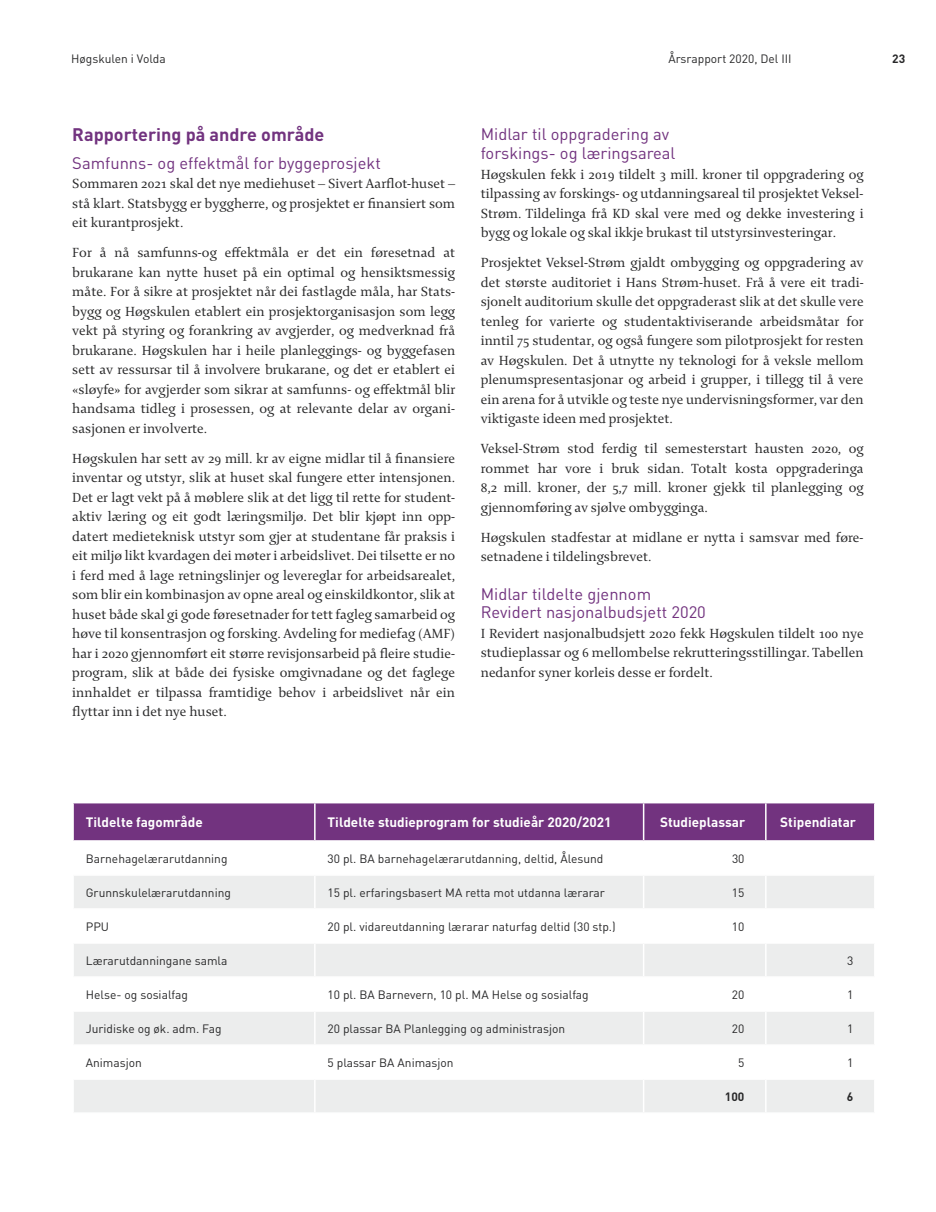
<style>
.page{position:relative;width:936px;height:1212px;background:#fff}
.page>*{position:absolute;margin:0;border:0;box-sizing:border-box;transform-origin:0 0}
.t1{font:700 18px "DINOT";color:#72337f}
.t2{font:16.5px/18.9px "DINOT";color:#72337f}
.t3{font:14.25px/19.5px "Enigma 2";color:#282829;text-align:justify}
.t4{font:700 13.5px "DINOT";color:#fff}
.t5{font:12px "DINOT";color:#282829}
.t6{font:700 12px "DINOT";color:#282829}
</style>
<div class="page">
<div style="left:74px;top:803px;width:800px;height:37px;background:#72337f"></div>
<svg style="left:74px;top:876px;width:800px;height:100px;fill:#eceded"></svg>
<svg style="left:74px;top:1012px;width:800px;height:100px;fill:#eceded"></svg>
<hr style="left:765px;top:876px;width:1px;height:32px;background:#fff">
<hr style="left:765px;top:910px;width:1px;height:32px;background:#fff">
<hr style="left:765px;top:944px;width:1px;height:32px;background:#fff">
<hr style="left:314px;top:876px;width:1px;height:32px;background:#fff">
<hr style="left:642px;top:876px;width:2px;height:32px;background:#fff">
<hr style="left:72px;top:908px;width:243px;height:2px;background:#fff">
<hr style="left:315px;top:908px;width:328px;height:2px;background:#fff">
<hr style="left:314px;top:910px;width:1px;height:32px;background:#fff">
<hr style="left:643px;top:908px;width:122px;height:2px;background:#fff">
<hr style="left:642px;top:910px;width:2px;height:32px;background:#fff">
<hr style="left:765px;top:908px;width:110px;height:2px;background:#fff">
<hr style="left:72px;top:942px;width:243px;height:2px;background:#fff">
<hr style="left:315px;top:942px;width:328px;height:2px;background:#fff">
<hr style="left:314px;top:944px;width:1px;height:32px;background:#fff">
<hr style="left:643px;top:942px;width:122px;height:2px;background:#fff">
<hr style="left:642px;top:944px;width:2px;height:32px;background:#fff">
<hr style="left:765px;top:942px;width:110px;height:2px;background:#fff">
<hr style="left:642px;top:803px;width:2px;height:37px;background:#fff">
<hr style="left:765px;top:803px;width:1px;height:37px;background:#fff">
<hr style="left:314px;top:803px;width:1px;height:37px;background:#fff">
<hr style="left:642px;top:1012px;width:2px;height:32px;background:#fff">
<hr style="left:765px;top:1012px;width:1px;height:32px;background:#fff">
<hr style="left:314px;top:1012px;width:1px;height:32px;background:#fff">
<hr style="left:72px;top:1044px;width:243px;height:2px;background:#fff">
<hr style="left:315px;top:1044px;width:328px;height:2px;background:#fff">
<hr style="left:314px;top:1046px;width:1px;height:32px;background:#fff">
<hr style="left:643px;top:1044px;width:122px;height:2px;background:#fff">
<hr style="left:642px;top:1046px;width:2px;height:32px;background:#fff">
<hr style="left:765px;top:1044px;width:110px;height:2px;background:#fff">
<hr style="left:765px;top:1046px;width:1px;height:32px;background:#fff">
<hr style="left:72px;top:1078px;width:243px;height:2px;background:#fff">
<hr style="left:315px;top:1078px;width:328px;height:2px;background:#fff">
<hr style="left:314px;top:1080px;width:1px;height:32px;background:#fff">
<hr style="left:643px;top:1078px;width:122px;height:2px;background:#fff">
<hr style="left:642px;top:1080px;width:2px;height:32px;background:#fff">
<hr style="left:765px;top:1078px;width:110px;height:2px;background:#fff">
<hr style="left:765px;top:1080px;width:1px;height:32px;background:#fff">
<p class="t5" style="left:71px;top:51px;width:96px">Høgskulen i Volda</p>
<p class="t5" style="left:668px;top:51px;width:125px">Årsrapport 2020, Del III</p>
<p class="t6" style="left:892px;top:51px;width:15px">23</p>
<p class="t1" style="left:72px;top:123px;width:253px">Rapportering på andre område</p>
<p class="t2" style="left:72px;top:153px;width:310px">Samfunns- og effektmål for byggeprosjekt</p>
<p class="t3" style="left:72px;top:173px;width:384px">Sommaren 2021 skal det nye mediehuset – Sivert Aarflot-huset – stå klart. Statsbygg er byggherre, og prosjektet er finansiert som eit kurantprosjekt.</p>
<p class="t3" style="left:72px;top:242px;width:384px">For å nå samfunns-og effektmåla er det ein føresetnad at brukarane kan nytte huset på ein optimal og hensiktsmessig måte. For å sikre at prosjektet når dei fastlagde måla, har Stats&shy;bygg og Høgskulen etablert ein prosjektorganisasjon som legg vekt på styring og forankring av avgjerder, og medverknad frå brukarane. Høgskulen har i heile planleggings- og byggefasen sett av ressursar til å involvere brukarane, og det er etablert ei «sløyfe» for avgjerder som sikrar at samfunns- og effektmål blir handsama tidleg i prosessen, og at relevante delar av organi&shy;sasjonen er involverte.</p>
<p class="t3" style="left:72px;top:448px;width:384px">Høgskulen har sett av 29 mill. kr av eigne midlar til å finansiere inventar og utstyr, slik at huset skal fungere etter intensjonen.<br>Det er lagt vekt på å møblere slik at det ligg til rette for student&shy;aktiv læring og eit godt læringsmiljø. Det blir kjøpt inn opp&shy;datert medieteknisk utstyr som gjer at studentane får praksis i eit miljø likt kvardagen dei møter i arbeidslivet. Dei tilsette er no i ferd med å lage retningslinjer og levereglar for arbeidsarealet, som blir ein kombinasjon av opne areal og einskildkontor, slik at huset både skal gi gode føresetnader for tett fagleg samarbeid og høve til konsentrasjon og forsking. Avdeling for mediefag (AMF) har i 2020 gjennomført eit større revisjonsarbeid på fleire studie&shy;program, slik at både dei fysiske omgivnadane og det faglege innhaldet er tilpassa framtidige behov i arbeidslivet når ein flyttar inn i det nye huset.</p>
<p class="t2" style="left:480px;top:124px;width:196px">Midlar til oppgradering av forskings- og læringsareal</p>
<p class="t3" style="left:480px;top:164px;width:384px">Høgskulen fekk i 2019 tildelt 3 mill. kroner til oppgradering og tilpassing av forskings- og utdanningsareal til prosjektet Veksel-Strøm. Tildelinga frå KD skal vere med og dekke investering i bygg og lokale og skal ikkje brukast til utstyrsinvesteringar.</p>
<p class="t3" style="left:480px;top:252px;width:384px">Prosjektet Veksel-Strøm gjaldt ombygging og oppgradering av det største auditoriet i Hans Strøm-huset. Frå å vere eit tradi&shy;sjonelt auditorium skulle det oppgraderast slik at det skulle vere tenleg for varierte og studentaktiviserande arbeidsmåtar for inntil 75 studentar, og også fungere som pilotprosjekt for resten av Høgskulen. Det å utnytte ny teknologi for å veksle mellom plenumspresentasjonar og arbeid i grupper, i tillegg til å vere ein arena for å utvikle og teste nye undervisningsformer, var den viktigaste ideen med prosjektet.</p>
<p class="t3" style="left:480px;top:438px;width:384px">Veksel-Strøm stod ferdig til semesterstart hausten 2020, og rommet har vore i bruk sidan. Totalt kosta oppgraderinga 8,2 mill. kroner, der 5,7 mill. kroner gjekk til planlegging og gjennomføring av sjølve ombygginga.</p>
<p class="t3" style="left:480px;top:527px;width:384px">Høgskulen stadfestar at midlane er nytta i samsvar med føre&shy;setnadene i tildelingsbrevet.</p>
<p class="t2" style="left:480px;top:583px;width:227px">Midlar tildelte gjennom<br>Revidert nasjonalbudsjett 2020</p>
<p class="t3" style="left:480px;top:623px;width:384px">I Revidert nasjonalbudsjett 2020 fekk Høgskulen tildelt 100 nye studieplassar og 6 mellombelse rekrutteringsstillingar. Tabellen nedanfor syner korleis desse er fordelt.</p>
<p class="t4" style="left:86px;top:813px;width:118px">Tildelte fagområde</p>
<p class="t4" style="left:327px;top:813px;width:285px">Tildelte studieprogram for studieår 2020/2021</p>
<p class="t4" style="left:660px;top:813px;width:87px">Studieplassar</p>
<p class="t4" style="left:780px;top:813px;width:77px">Stipendiatar</p>
<p class="t5" style="left:86px;top:850px;width:143px">Barnehagelærarutdanning</p>
<p class="t5" style="left:327px;top:850px;width:277px">30 pl. BA barnehagelærarutdanning, deltid, Ålesund</p>
<p class="t5" style="left:732px;top:850px;width:14px">30</p>
<p class="t5" style="left:86px;top:884px;width:147px">Grunnskulelærarutdanning</p>
<p class="t5" style="left:327px;top:884px;width:279px">15 pl. erfaringsbasert MA retta mot utdanna lærarar</p>
<p class="t5" style="left:732px;top:884px;width:14px">15</p>
<p class="t5" style="left:86px;top:918px;width:25px">PPU</p>
<p class="t5" style="left:327px;top:918px;width:290px">20 pl. vidareutdanning lærarar naturfag deltid (30 stp.)</p>
<p class="t5" style="left:732px;top:918px;width:14px">10</p>
<p class="t5" style="left:86px;top:952px;width:143px">Lærarutdanningane samla</p>
<p class="t5" style="left:847px;top:952px;width:8px">3</p>
<p class="t5" style="left:86px;top:986px;width:104px">Helse- og sosialfag</p>
<p class="t5" style="left:327px;top:986px;width:263px">10 pl. BA Barnevern, 10 pl. MA Helse og sosialfag</p>
<p class="t5" style="left:732px;top:986px;width:14px">20</p>
<p class="t5" style="left:847px;top:986px;width:8px">1</p>
<p class="t5" style="left:86px;top:1020px;width:137px">Juridiske og øk. adm. Fag</p>
<p class="t5" style="left:327px;top:1020px;width:239px">20 plassar BA Planlegging og administrasjon</p>
<p class="t5" style="left:732px;top:1020px;width:14px">20</p>
<p class="t5" style="left:847px;top:1020px;width:8px">1</p>
<p class="t5" style="left:86px;top:1054px;width:58px">Animasjon</p>
<p class="t5" style="left:327px;top:1054px;width:128px">5 plassar BA Animasjon</p>
<p class="t5" style="left:738px;top:1054px;width:8px">5</p>
<p class="t5" style="left:847px;top:1054px;width:8px">1</p>
<p class="t6" style="left:724px;top:1088px;width:21px">100</p>
<p class="t6" style="left:846px;top:1088px;width:8px">6</p>
</div>
